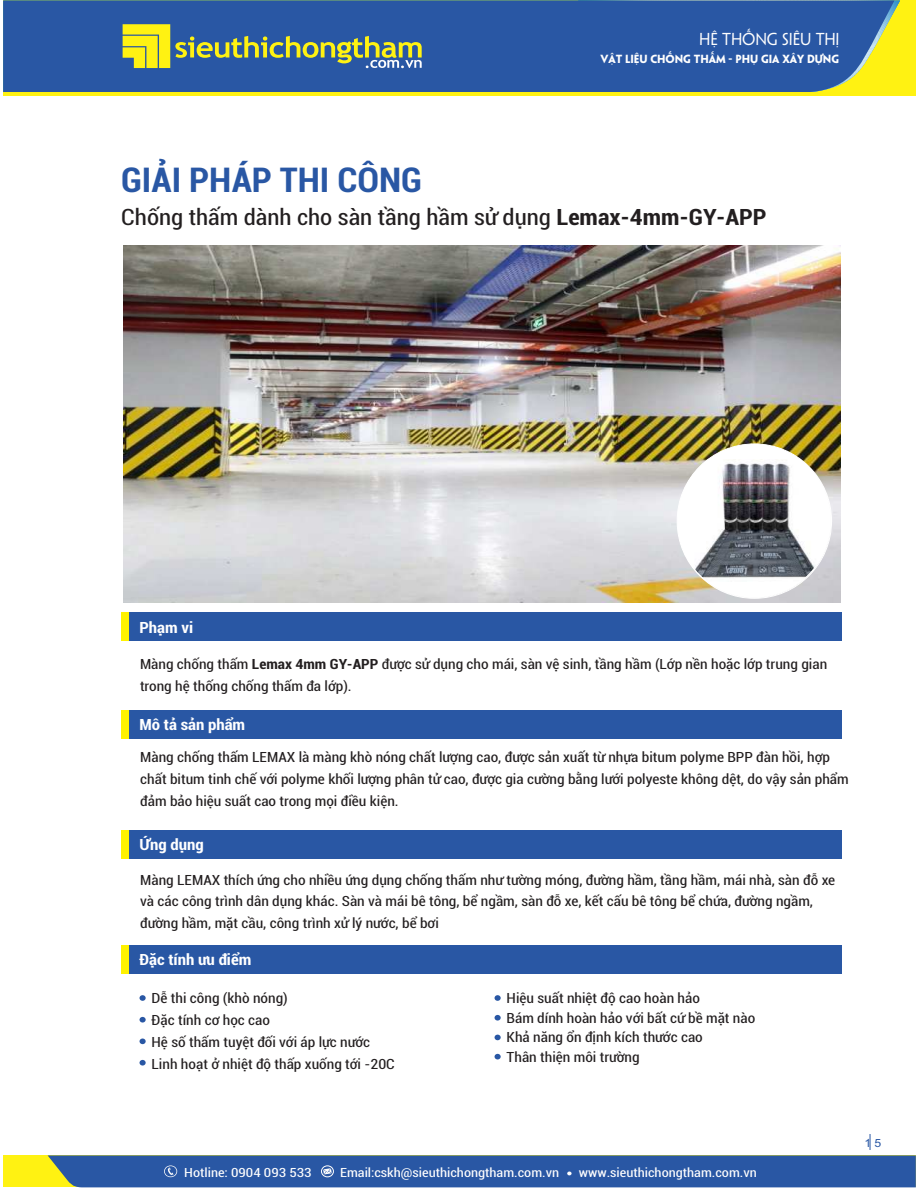
<style>
.page{position:relative;width:918px;height:1188px;background:#fff}
.page>*{position:absolute;margin:0;border:0;box-sizing:border-box;transform-origin:0 0}
.t1{font:700 condensed 34.2px "Roboto";color:#2957a4;scale:1.05 1}
.t2{font:condensed 22.5px "Roboto";color:#231f20;scale:1.09 1}
.t3{font:700 condensed 15.45px "Roboto";color:#fff;scale:1.09 1}
.t4{font:15.45px "Arial";letter-spacing:-.01em;color:#fefefe}
.t5{font:15.45px "UTM Penumbra";letter-spacing:-.01em;color:#fefefe}
.t6{font:condensed 14.1px/21.9px "Roboto";color:#231f20;scale:1.09 1}
.t7{font:condensed 12.75px "Roboto";color:#fefefe;scale:1.13 1}
.t8{font:11.25px "Arial";color:#2957a4;scale:1.09 1}
.t9{font:700 10.5px "UTM Penumbra";letter-spacing:-.01em;color:#fefefe}
.t10{font:10.5px "UTM Penumbra";letter-spacing:-.01em;color:#fefefe}
.s1{font-weight:700}
</style>
<div class="page">
<div style="left:3px;top:1155px;width:913px;height:32px;background:#fff212"></div>
<svg style="left:48px;top:1134px;width:868px;height:53px"></svg>
<img style="left:123px;top:245px;width:718px;height:358px">
<div style="left:121px;top:612px;width:721px;height:29px;background:#2957a4"></div>
<div style="left:121px;top:612px;width:7px;height:29px;background:#fff200"></div>
<div style="left:121px;top:710px;width:721px;height:29px;background:#2957a4"></div>
<div style="left:121px;top:710px;width:7px;height:29px;background:#fff200"></div>
<div style="left:121px;top:830px;width:721px;height:29px;background:#2957a4"></div>
<div style="left:121px;top:830px;width:7px;height:29px;background:#fff200"></div>
<div style="left:121px;top:945px;width:721px;height:29px;background:#2957a4"></div>
<div style="left:121px;top:945px;width:7px;height:29px;background:#fff200"></div>
<svg style="left:140px;top:995px;width:6px;height:6px"></svg>
<svg style="left:140px;top:1017px;width:6px;height:6px"></svg>
<svg style="left:495px;top:995px;width:6px;height:6px"></svg>
<svg style="left:495px;top:1035px;width:6px;height:5px"></svg>
<svg style="left:140px;top:1039px;width:6px;height:5px"></svg>
<svg style="left:495px;top:1015px;width:6px;height:6px"></svg>
<svg style="left:140px;top:1060px;width:6px;height:6px"></svg>
<svg style="left:495px;top:1054px;width:6px;height:5px"></svg>
<div style="left:677px;top:444px;width:154px;height:154px;background:#fff;border-radius:50%"></div>
<img style="left:683px;top:460px;width:142px;height:121px">
<div style="left:3px;top:1px;width:913px;height:95px;background:#fff212"></div>
<div style="left:3px;top:1px;width:891px;height:91px;background:#2957a4"></div>
<svg style="left:123px;top:24px;width:299px;height:44px"></svg>
<p class="t5" style="left:699px;top:30px;width:142px">HỆ THỐNG SIÊU THỊ</p>
<p class="t9" style="left:601px;top:53px;width:240px">VẬT LIỆU CHỐNG THẤM - PHỤ GIA XÂY DỰNG</p>
<p class="t4" style="left:699px;top:33px;width:113px">hệ thống siêu thị</p>
<p class="t10" style="left:614px;top:53px;width:210px">T LIỆU CHỐNG THẤM - PHỤ GIA XÂY DỰNG</p>
<h1 class="t1" style="left:121px;top:166px;width:288px">GIẢI PHÁP THI CÔNG</h1>
<h2 class="t2" style="left:121px;top:208px;width:594px">Chống thấm dành cho sàn tầng hầm sử dụng <span class="s1">Lemax-4mm-GY-APP</span></h2>
<p class="t3" style="left:139px;top:621px;width:51px">Phạm vi</p>
<p class="t6" style="left:140px;top:654px;width:632px">Màng chống thấm <span class="s1">Lemax 4mm GY-APP</span> được sử dụng cho mái, sàn vệ sinh, tầng hầm (Lớp nền hoặc lớp trung gian trong hệ thống chống thấm đa lớp).</p>
<p class="t3" style="left:139px;top:719px;width:99px">Mô tả sản phẩm</p>
<p class="t6" style="left:140px;top:748px;width:652px">Màng chống thấm LEMAX là màng khò nóng chất lượng cao, được sản xuất từ nhựa bitum polyme BPP đàn hồi, hợp chất bitum tinh chế với polyme khối lượng phân tử cao, được gia cường bằng lưới polyeste không dệt, do vậy sản phẩm đảm bảo hiệu suất cao trong mọi điều kiện.</p>
<p class="t3" style="left:139px;top:839px;width:60px">Ứng dụng</p>
<p class="t6" style="left:140px;top:870px;width:639px">Màng LEMAX thích ứng cho nhiều ứng dụng chống thấm như tường móng, đường hầm, tầng hầm, mái nhà, sàn đỗ xe và các công trình dân dụng khác. Sàn và mái bê tông, bể ngầm, sàn đỗ xe, kết cấu bê tông bể chứa, đường ngầm, đường hầm, mặt cầu, công trình xử lý nước, bể bơi</p>
<p class="t3" style="left:139px;top:954px;width:104px">Đặc tính ưu điểm</p>
<p class="t6" style="left:152px;top:989px;width:225px">Dễ thi công (khò nóng)<br>Đặc tính cơ học cao<br>Hệ số thấm tuyệt đối với áp lực nước<br>Linh hoạt ở nhiệt độ thấp xuống tới -20C</p>
<p class="t6" style="left:507px;top:990px;width:230px;line-height:19.6px">Hiệu suất nhiệt độ cao hoàn hảo<br>Bám dính hoàn hảo với bất cứ bề mặt nào<br>Khả năng ổn định kích thước cao<br>Thân thiện môi trường</p>
<p class="t7" style="left:184px;top:1167px;width:114px">Hotline: 0904 093 533</p>
<p class="t7" style="left:340px;top:1167px;width:195px">Email:cskh@sieuthichongtham.com.vn</p>
<p class="t7" style="left:579px;top:1167px;width:159px">www.sieuthichongtham.com.vn</p>
<p class="t8" style="left:864px;top:1139px;width:17px">1 5</p>
</div>
